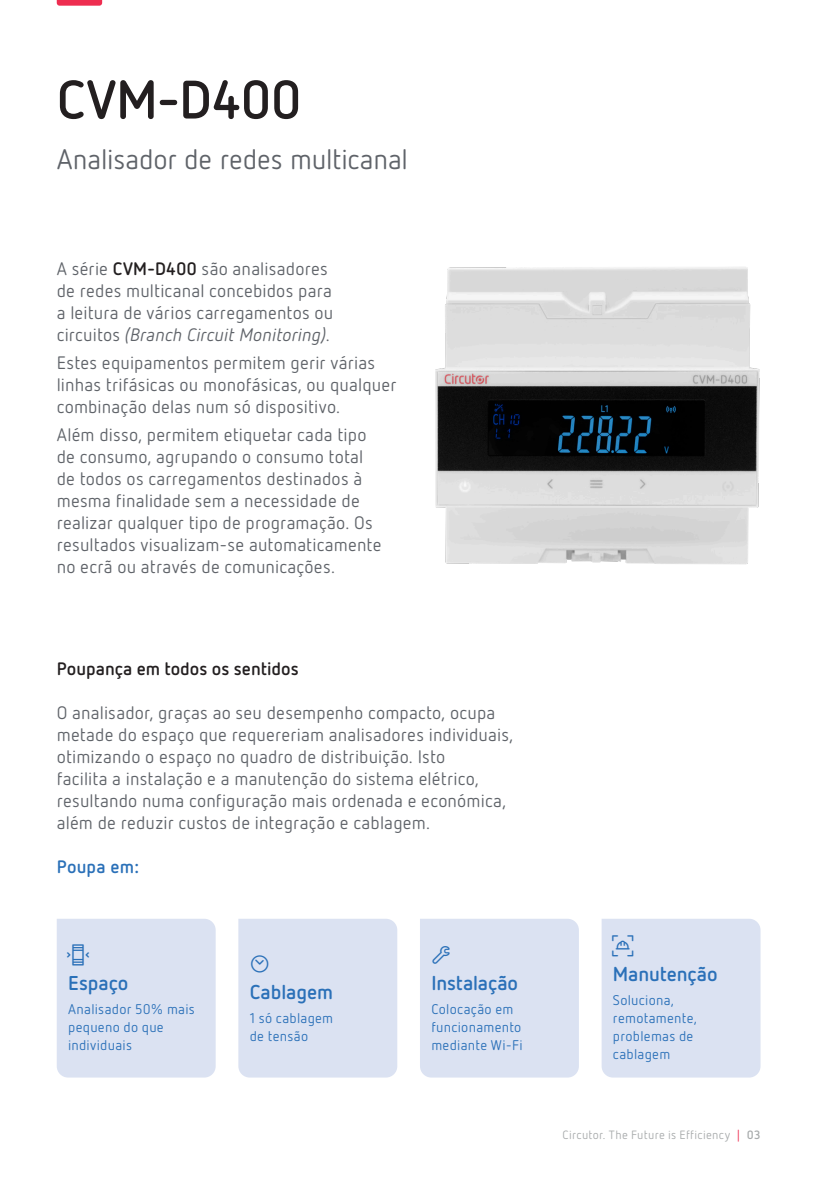
<style>
.page{position:relative;width:840px;height:1191px;background:#fff}
.page>*{position:absolute;margin:0;border:0;box-sizing:border-box;transform-origin:0 0}
.t1{font:700 54px "Netto Pro";color:#231f20}
.H4_2{font:28px "Netto Pro";letter-spacing:-.005em;color:#5f6369}
.t2{font:700 20px "Netto Pro";letter-spacing:-.005em;color:#2a70b8}
.t3{font:18px/22px "Netto Pro";letter-spacing:.01em;color:#5f6369}
.t4{font:700 18px "Netto Pro";color:#231f20}
.t5{font:700 18px "Netto Pro";letter-spacing:.01em;color:#2a70b8}
.t6{font:14px/18px "Netto Pro";letter-spacing:.02em;color:#2a70b8}
.t7{font:12px "Netto Pro";letter-spacing:.03em;color:#a8abac}
.s1{font-weight:700;color:#231f20}
.s2{font-style:italic}
.s3{color:#ee2d50}
.s4{font-weight:700}
</style>
<div class="page">
<svg style="left:57px;top:0;width:45px;height:6px"></svg>
<img style="left:435px;top:267px;width:325px;height:298px">
<div style="left:57px;top:919px;width:158px;height:158px;background:#dbe2f2"></div>
<div style="left:238px;top:919px;width:159px;height:158px;background:#dbe2f2"></div>
<div style="left:420px;top:919px;width:158px;height:158px;background:#dbe2f2"></div>
<div style="left:601px;top:919px;width:159px;height:158px;background:#dbe2f2"></div>
<h3 class="t1" style="left:57px;top:63px;width:246px">CVM-D400</h3>
<p class="H4_2" style="left:57px;top:141px;width:352px">Analisador de redes multicanal</p>
<p class="t3" style="left:57px;top:257px;width:278px">A série <span class="s1">CVM-D400</span> são analisadores de redes multicanal concebidos para a leitura de vários carregamentos ou circuitos <span class="s2">(Branch Circuit Monitoring)</span>.</p>
<p class="t3" style="left:57px;top:351px;width:341px">Estes equipamentos permitem gerir várias linhas trifásicas ou monofásicas, ou qualquer combinação delas num só dispositivo.</p>
<p class="t3" style="left:57px;top:423px;width:326px">Além disso, permitem etiquetar cada tipo de consumo, agrupando o consumo total de todos os carregamentos destinados à mesma finalidade sem a necessidade de realizar qualquer tipo de programação. Os resultados visualizam-se automaticamente no ecrã ou através de comunicações.</p>
<h5 class="t4" style="left:57px;top:656px;width:243px">Poupança em todos os sentidos</h5>
<p class="t3" style="left:57px;top:701px;width:457px">O analisador, graças ao seu desempenho compacto, ocupa metade do espaço que requereriam analisadores individuais, otimizando o espaço no quadro de distribuição. Isto<br>facilita a instalação e a manutenção do sistema elétrico, resultando numa configuração mais ordenada e económica, além de reduzir custos de integração e cablagem.</p>
<p class="t5" style="left:57px;top:855px;width:84px">Poupa em:</p>
<h5 class="t2" style="left:68px;top:969px;width:62px">Espaço</h5>
<p class="t6" style="left:68px;top:999px;width:128px">Analisador 50% mais pequeno do que individuais</p>
<h5 class="t2" style="left:249px;top:978px;width:85px">Cablagem</h5>
<p class="t6" style="left:249px;top:1008px;width:85px">1 só cablagem de tensão</p>
<h5 class="t2" style="left:431px;top:969px;width:88px">Instalação</h5>
<p class="t6" style="left:431px;top:999px;width:93px">Colocação em funcionamento mediante Wi-Fi</p>
<h5 class="t2" style="left:612px;top:960px;width:106px">Manutenção</h5>
<p class="t6" style="left:612px;top:990px;width:85px">Soluciona, remotamente, problemas de cablagem</p>
<p class="t7" style="left:562px;top:1127px;width:199px">Circutor. The Future is Efficiency <span class="s3">|</span> <span class="s4">03</span></p>
</div>
